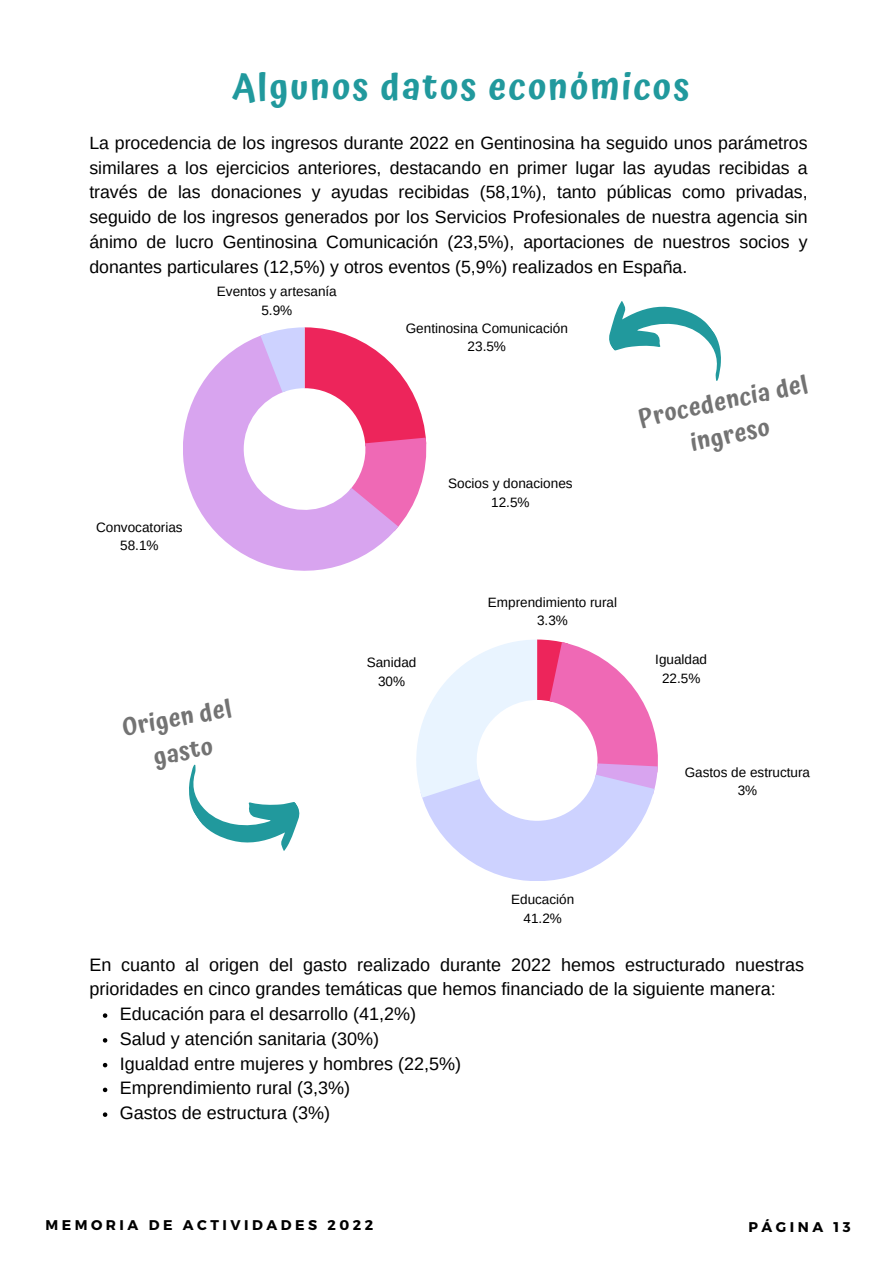
<style>
.page{position:relative;width:893px;height:1264px;background:#fff}
.page>*{position:absolute;margin:0;border:0;box-sizing:border-box;transform-origin:0 0}
.t1{font:600 36px "Atma";letter-spacing:.06em;color:#21999d}
.t2{font:600 24px/34.3px "Atma";color:#737373;text-align:center}
.t3{font:18px "Arimo";color:#000}
.t4{font:17.7px/24.8px "Arimo";color:#000;text-align:justify}
.t5{font:700 14.1px "Montserrat";letter-spacing:.25em;color:#000}
.t6{font:13.5px/18.6px "Arimo";color:#000;text-align:center}
</style>
<div class="page">
<svg style="left:103px;top:1013px;width:4px;height:4px"></svg>
<svg style="left:103px;top:1038px;width:4px;height:4px"></svg>
<svg style="left:103px;top:1062px;width:4px;height:5px"></svg>
<svg style="left:103px;top:1087px;width:4px;height:5px"></svg>
<svg style="left:103px;top:1112px;width:4px;height:4px"></svg>
<svg style="left:183px;top:336px;width:212px;height:234px;fill:#d8a4ef"></svg>
<svg style="left:260px;top:327px;width:166px;height:204px"></svg>
<svg style="left:416px;top:639px;width:242px;height:242px"></svg>
<svg style="left:609px;top:301px;width:112px;height:80px"></svg>
<svg style="left:189px;top:764px;width:111px;height:87px"></svg>
<h1 class="t1" style="left:232px;top:66px;width:459px">Algunos datos económicos</h1>
<p class="t4" style="left:89px;top:130px;width:719px">La procedencia de los ingresos durante 2022 en Gentinosina ha seguido unos parámetros similares a los ejercicios anteriores, destacando en primer lugar las ayudas recibidas a través de las donaciones y ayudas recibidas (58,1%), tanto públicas como privadas, seguido de los ingresos generados por los Servicios Profesionales de nuestra agencia sin ánimo de lucro Gentinosina Comunicación (23,5%), aportaciones de nuestros socios y donantes particulares (12,5%) y otros eventos (5,9%) realizados en España.</p>
<p class="t6" style="left:217px;top:282px;width:121px">Eventos y artesanía<br>5.9%</p>
<p class="t6" style="left:96px;top:517px;width:88px">Convocatorias<br>58.1%</p>
<h2 class="t2" style="left:120px;top:710px;width:112px;rotate:-10deg">Origen del gasto</h2>
<p class="t6" style="left:405px;top:318px;width:164px">Gentinosina Comunicación<br>23.5%</p>
<p class="t6" style="left:448px;top:474px;width:126px">Socios y donaciones<br>12.5%</p>
<h2 class="t2" style="left:635px;top:402px;width:174px;rotate:-12deg">Procedencia del ingreso</h2>
<p class="t6" style="left:488px;top:592px;width:131px">Emprendimiento rural<br>3.3%</p>
<p class="t6" style="left:367px;top:653px;width:51px">Sanidad<br>30%</p>
<p class="t6" style="left:655px;top:650px;width:53px">Igualdad<br>22.5%</p>
<p class="t6" style="left:684px;top:762px;width:127px">Gastos de estructura<br>3%</p>
<p class="t6" style="left:511px;top:890px;width:65px">Educación<br>41.2%</p>
<p class="t3" style="left:89px;top:954px;width:716px">En cuanto al origen del gasto realizado durante 2022 hemos estructurado nuestras</p>
<p class="t3" style="left:89px;top:979px;width:688px">prioridades en cinco grandes temáticas que hemos financiado de la siguiente manera:</p>
<p class="t3" style="left:120px;top:1003px;width:298px">Educación para el desarrollo (41,2%)</p>
<p class="t3" style="left:120px;top:1028px;width:260px">Salud y atención sanitaria (30%)</p>
<p class="t3" style="left:120px;top:1053px;width:342px">Igualdad entre mujeres y hombres (22,5%)</p>
<p class="t3" style="left:120px;top:1078px;width:231px">Emprendimiento rural (3,3%)</p>
<p class="t3" style="left:120px;top:1102px;width:211px">Gastos de estructura (3%)</p>
<p class="t5" style="left:45px;top:1215px;width:329px">MEMORIA DE ACTIVIDADES 2022</p>
<p class="t5" style="left:748px;top:1217px;width:104px">PÁGINA 13</p>
</div>
